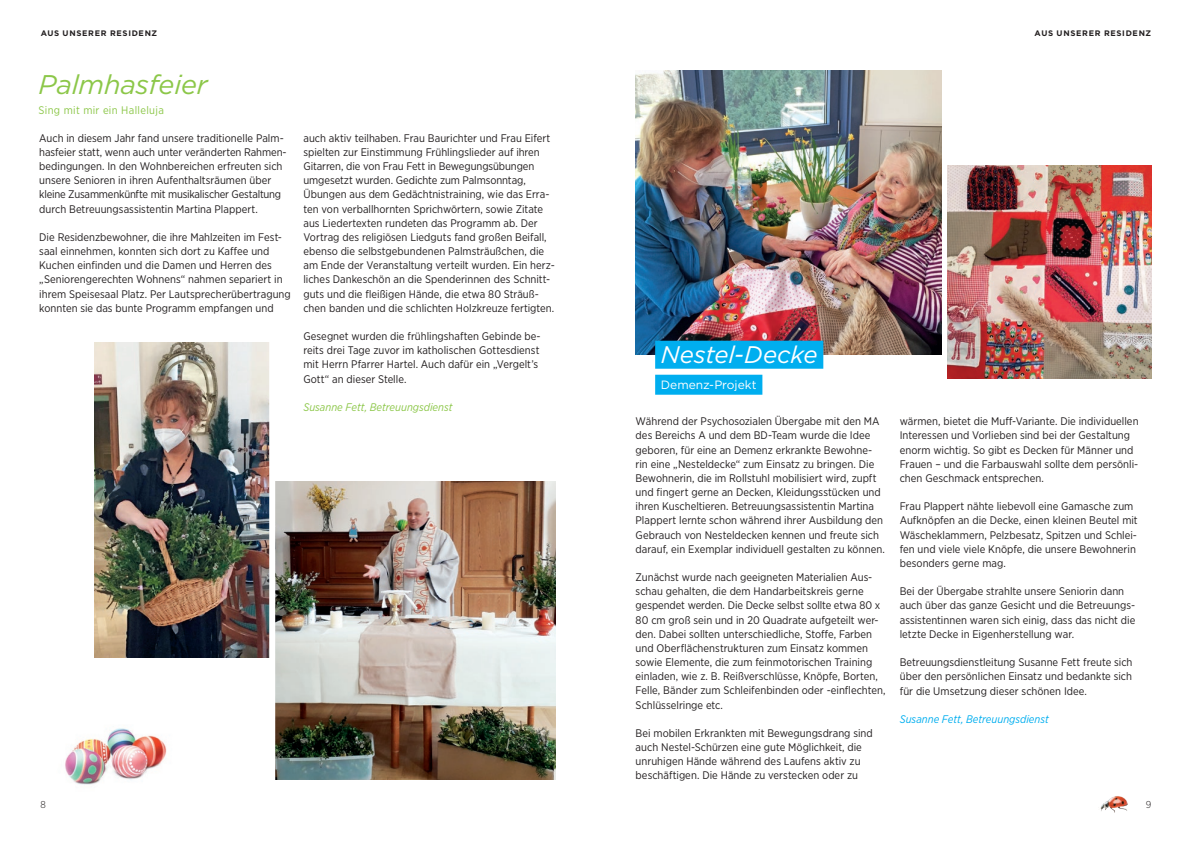
<style>
.page{position:relative;width:1191px;height:842px;background:#fff}
.page>*{position:absolute;margin:0;border:0;box-sizing:border-box;transform-origin:0 0}
.t1{font:italic 27px "Gotham";letter-spacing:-.01em;color:#8cc749}
.t2{font:italic 24px "Gotham";letter-spacing:-.005em;color:#fff}
.t3{font:12px "Gotham";color:#fff}
.t4{font:11px/14.2px "Gotham Narrow";color:#231f20}
.t5{font:italic 11px "Gotham Narrow";color:#00aeef}
.t6{font:italic 11px "Gotham Narrow";color:#8cc749}
.t7{font:11px "Gotham Narrow";letter-spacing:.03em;color:#8cc749}
.t8{font:300 10px "Gotham Narrow";color:#231f20}
.t9{font:700 8px "Gotham";letter-spacing:.085em;color:#231f20}
</style>
<div class="page">
<img style="left:65px;top:728px;width:102px;height:57px">
<img style="left:635px;top:71px;width:306px;height:283px">
<img style="left:947px;top:166px;width:204px;height:212px">
<div style="left:655px;top:341px;width:168px;height:28px;background:#00aeef"></div>
<div style="left:655px;top:375px;width:107px;height:20px;background:#00aeef"></div>
<img style="left:94px;top:342px;width:175px;height:315px">
<img style="left:275px;top:482px;width:281px;height:298px">
<img style="left:1100px;top:796px;width:28px;height:17px">
<p class="t9" style="left:41px;top:27px;width:118px">AUS UNSERER RESIDENZ</p>
<h1 class="t1" style="left:39px;top:67px;width:171px">Palmhasfeier</h1>
<p class="t7" style="left:39px;top:104px;width:127px">Sing mit mir ein Halleluja</p>
<p class="t4" style="left:39px;top:131px;width:249px">Auch in diesem Jahr fand unsere traditionelle Palm&shy;hasfeier statt, wenn auch unter veränderten Rahmen&shy;bedingungen. In den Wohnbereichen erfreuten sich unsere Senioren in ihren Aufenthaltsräumen über kleine Zusammenkünfte mit musikalischer Gestaltung durch Betreuungsassistentin Martina Plappert.</p>
<p class="t4" style="left:39px;top:230px;width:253px">Die Residenzbewohner, die ihre Mahlzeiten im Fest&shy;saal einnehmen, konnten sich dort zu Kaffee und Kuchen einfinden und die Damen und Herren des „Seniorengerechten Wohnens“ nahmen separiert in ihrem Speisesaal Platz. Per Lautsprecherübertragung konnten sie das bunte Programm empfangen und</p>
<p class="t4" style="left:303px;top:131px;width:253px">auch aktiv teilhaben. Frau Baurichter und Frau Eifert spielten zur Einstimmung Frühlingslieder auf ihren Gitarren, die von Frau Fett in Bewegungsübungen umgesetzt wurden. Gedichte zum Palmsonntag, Übungen aus dem Gedächtnistraining, wie das Erra&shy;ten von verballhornten Sprichwörtern, sowie Zitate aus Liedertexten rundeten das Programm ab. Der Vortrag des religiösen Liedguts fand großen Beifall, ebenso die selbstgebundenen Palmsträußchen, die am Ende der Veranstaltung verteilt wurden. Ein herz&shy;liches Dankeschön an die Spenderinnen des Schnitt&shy;guts und die fleißigen Hände, die etwa 80 Sträuß&shy;chen banden und die schlichten Holzkreuze fertigten.</p>
<p class="t4" style="left:303px;top:329px;width:239px">Gesegnet wurden die frühlingshaften Gebinde be&shy;reits drei Tage zuvor im katholischen Gottesdienst mit Herrn Pfarrer Hartel. Auch dafür ein „Vergelt’s Gott“ an dieser Stelle.</p>
<p class="t6" style="left:303px;top:400px;width:151px">Susanne Fett, Betreuungsdienst</p>
<p class="t9" style="left:1034px;top:27px;width:118px">AUS UNSERER RESIDENZ</p>
<h2 class="t2" style="left:661px;top:339px;width:158px">Nestel-Decke</h2>
<p class="t3" style="left:661px;top:377px;width:97px">Demenz-Projekt</p>
<p class="t4" style="left:635px;top:414px;width:251px">Während der Psychosozialen Übergabe mit den MA des Bereichs A und dem BD-Team wurde die Idee geboren, für eine an Demenz erkrankte Bewohne&shy;rin eine „Nesteldecke“ zum Einsatz zu bringen. Die Bewohnerin, die im Rollstuhl mobilisiert wird, zupft und fingert gerne an Decken, Kleidungsstücken und ihren Kuscheltieren. Betreuungsassistentin Martina Plappert lernte schon während ihrer Ausbildung den Gebrauch von Nesteldecken kennen und freute sich darauf, ein Exemplar individuell gestalten zu können.</p>
<p class="t4" style="left:635px;top:570px;width:251px">Zunächst wurde nach geeigneten Materialien Aus&shy;schau gehalten, die dem Handarbeitskreis gerne gespendet werden. Die Decke selbst sollte etwa 80 x 80 cm groß sein und in 20 Quadrate aufgeteilt wer&shy;den. Dabei sollten unterschiedliche, Stoffe, Farben und Oberflächenstrukturen zum Einsatz kommen sowie Elemente, die zum feinmotorischen Training einladen, wie z. B. Reißverschlüsse, Knöpfe, Borten, Felle, Bänder zum Schleifenbinden oder -einflechten, Schlüsselringe etc.</p>
<p class="t4" style="left:635px;top:726px;width:239px">Bei mobilen Erkrankten mit Bewegungsdrang sind auch Nestel-Schürzen eine gute Möglichkeit, die unruhigen Hände während des Laufens aktiv zu beschäftigen. Die Hände zu verstecken oder zu</p>
<p class="t4" style="left:899px;top:414px;width:240px">wärmen, bietet die Muff-Variante. Die individuellen Interessen und Vorlieben sind bei der Gestaltung enorm wichtig. So gibt es Decken für Männer und Frauen – und die Farbauswahl sollte dem persönli&shy;chen Geschmack entsprechen.</p>
<p class="t4" style="left:899px;top:499px;width:239px">Frau Plappert nähte liebevoll eine Gamasche zum Aufknöpfen an die Decke, einen kleinen Beutel mit Wäscheklammern, Pelzbesatz, Spitzen und Schlei&shy;fen und viele viele Knöpfe, die unsere Bewohnerin besonders gerne mag.</p>
<p class="t4" style="left:899px;top:584px;width:237px">Bei der Übergabe strahlte unsere Seniorin dann auch über das ganze Gesicht und die Betreuungs&shy;assistentinnen waren sich einig, dass das nicht die letzte Decke in Eigenherstellung war.</p>
<p class="t4" style="left:899px;top:655px;width:234px;text-align:justify">Betreuungsdienstleitung Susanne Fett freute sich über den persönlichen Einsatz und bedankte sich für die Umsetzung dieser schönen Idee.</p>
<p class="t5" style="left:899px;top:712px;width:151px">Susanne Fett, Betreuungsdienst</p>
<p class="t8" style="left:40px;top:798px;width:7px">8</p>
<p class="t8" style="left:1145px;top:798px;width:7px">9</p>
</div>
